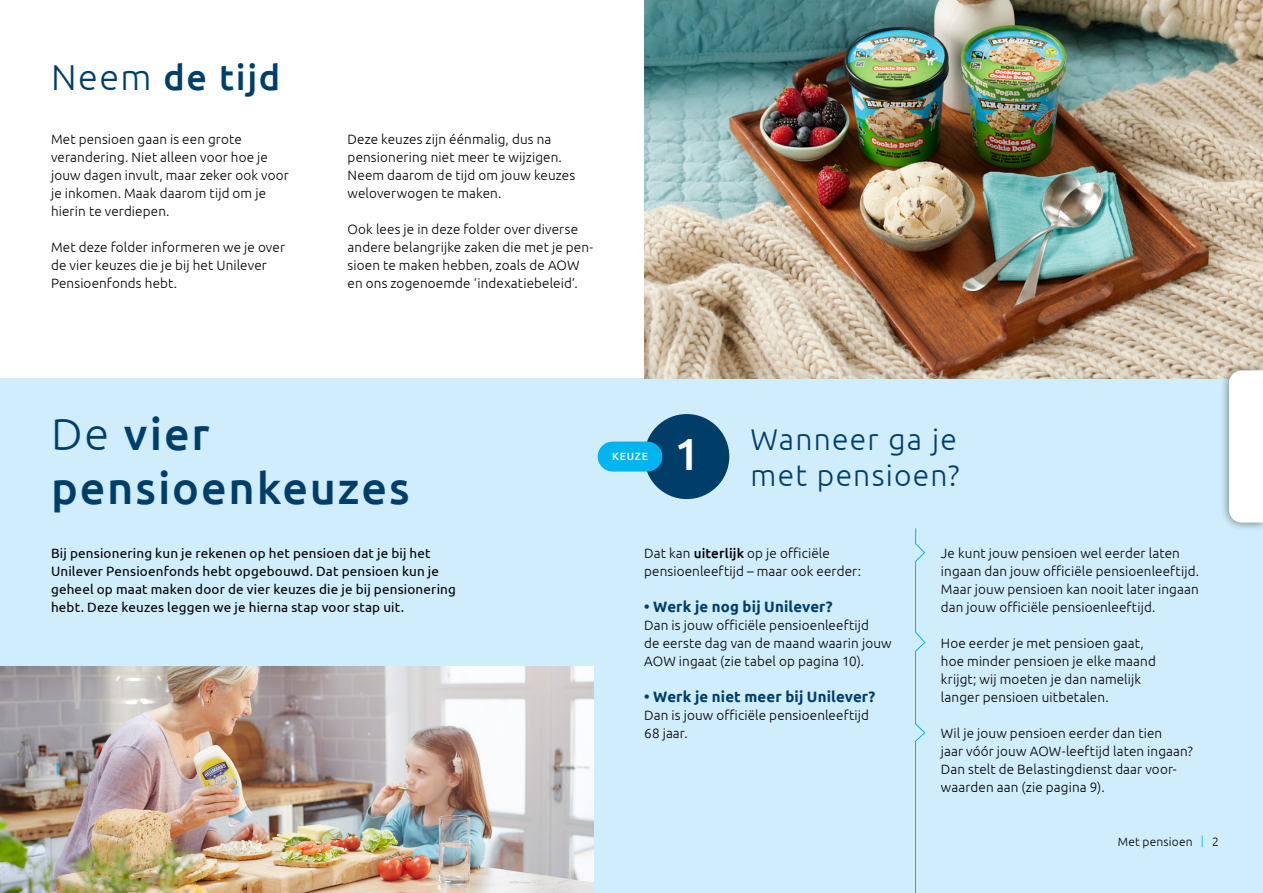
<style>
.page{position:relative;width:1263px;height:893px;background:#fff}
.page>*{position:absolute;margin:0;border:0;box-sizing:border-box;transform-origin:0 0}
.t1{font:500 45px/54px "Ubuntu";letter-spacing:.04em;color:#003e6a}
.t2{font:500 45px "Ubuntu";color:#fff}
.t3{font:500 36px "Ubuntu";letter-spacing:.045em;color:#003e6a}
.t4{font:300 30px/36px "Ubuntu";letter-spacing:.04em;color:#003e6a}
.t5{font:700 15px "Ubuntu";letter-spacing:.01em;color:#003e6a}
.t6{font:300 13.5px/18px "Ubuntu";letter-spacing:.01em;color:#000}
.t7{font:13.5px/18px "Ubuntu";letter-spacing:.01em;color:#000}
.t8{font:300 12px "Ubuntu";letter-spacing:.015em;color:#000}
.t9{font:500 10.5px "Ubuntu";letter-spacing:.075em;color:#fff}
.s1{font-weight:300}
.s2{font-weight:500}
.s3{color:#00b5ef}
</style>
<div class="page">
<div style="left:0;top:378px;width:1263px;height:515px;background:#d0edfb"></div>
<img style="left:644px;top:0;width:619px;height:378px">
<img style="left:0;top:666px;width:593px;height:227px">
<div style="left:644px;top:414px;width:85px;height:85px;background:#003e6a;border-radius:50%"></div>
<div style="left:613px;top:442px;width:34px;height:30px;background:#00b5ef"></div>
<svg style="left:915px;top:528px;width:10px;height:365px"></svg>
<div style="left:1220px;top:361px;width:43px;height:171px;background:#000;opacity:.5"></div>
<div style="left:1229px;top:370px;width:34px;height:153px;background:#fff"></div>
<h2 class="t3" style="left:51px;top:54px;width:231px"><span class="s1">Neem</span> de tijd</h2>
<p class="t6" style="left:51px;top:130px;width:239px">Met pensioen gaan is een grote verandering. Niet alleen voor hoe je jouw dagen invult, maar zeker ook voor je inkomen. Maak daarom tijd om je hierin te verdiepen.</p>
<p class="t6" style="left:51px;top:238px;width:236px">Met deze folder informeren we je over de vier keuzes die je bij het Unilever<br>Pensioenfonds hebt.</p>
<p class="t6" style="left:348px;top:130px;width:229px">Deze keuzes zijn éénmalig, dus na pensionering niet meer te wijzigen.<br>Neem daarom de tijd om jouw keuzes weloverwogen te maken.</p>
<p class="t6" style="left:348px;top:220px;width:246px">Ook lees je in deze folder over diverse andere belangrijke zaken die met je pen&shy;sioen te maken hebben, zoals de AOW en ons zogenoemde ‘indexatiebeleid’.</p>
<h1 class="t1" style="left:51px;top:405px;width:360px"><span class="s1">De</span> vier pensioenkeuzes</h1>
<p class="t7" style="left:51px;top:544px;width:406px">Bij pensionering kun je rekenen op het pensioen dat je bij het Unilever Pensioenfonds hebt opgebouwd. Dat pensioen kun je geheel op maat maken door de vier keuzes die je bij pensionering hebt. Deze keuzes leggen we je hierna stap voor stap uit.</p>
<p class="t9" style="left:612px;top:449px;width:37px">KEUZE</p>
<h1 class="t2" style="left:674px;top:426px;width:27px">1</h1>
<h3 class="t4" style="left:750px;top:421px;width:210px">Wanneer ga je met pensioen?</h3>
<p class="t6" style="left:644px;top:544px;width:218px">Dat kan <span class="s2">uiterlijk</span> op je officiële pensioenleeftijd – maar ook eerder:</p>
<p class="t5" style="left:644px;top:598px;width:190px">• Werk je nog bij Unilever?</p>
<p class="t6" style="left:644px;top:616px;width:249px">Dan is jouw officiële pensioenleeftijd<br>de eerste dag van de maand waarin jouw<br>AOW ingaat (zie tabel op pagina 10).</p>
<p class="t5" style="left:644px;top:688px;width:233px">• Werk je niet meer bij Unilever?</p>
<p class="t6" style="left:644px;top:706px;width:226px">Dan is jouw officiële pensioenleeftijd<br>68 jaar.</p>
<p class="t6" style="left:941px;top:544px;width:260px">Je kunt jouw pensioen wel eerder laten ingaan dan jouw officiële pensioenleeftijd.<br>Maar jouw pensioen kan nooit later ingaan dan jouw officiële pensioenleeftijd.</p>
<p class="t6" style="left:941px;top:634px;width:217px">Hoe eerder je met pensioen gaat, hoe minder pensioen je elke maand krijgt; wij moeten je dan namelijk langer pensioen uitbetalen.</p>
<p class="t6" style="left:941px;top:724px;width:253px">Wil je jouw pensioen eerder dan tien<br>jaar vóór jouw AOW-leeftijd laten ingaan?<br>Dan stelt de Belastingdienst daar voor&shy;waarden aan (zie pagina 9).</p>
<p class="t8" style="left:1118px;top:835px;width:103px">Met pensioen <span class="s3">|</span> 2</p>
</div>
